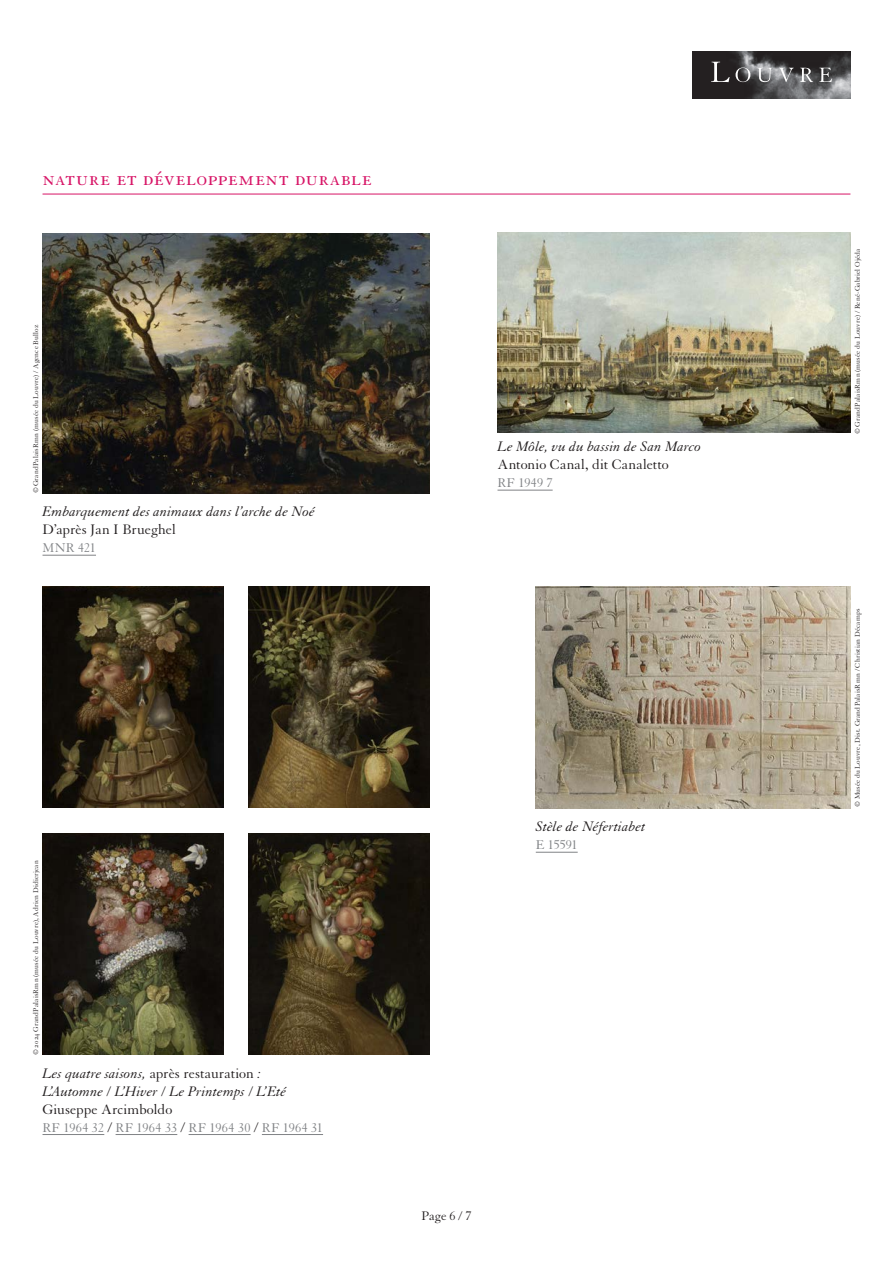
<style>
.page{position:relative;width:893px;height:1263px;background:#fff}
.page>*{position:absolute;margin:0;border:0;box-sizing:border-box;transform-origin:0 0}
.t1{font:22.5px "Granjon LT Std";color:#d71466}
.t2{font:italic 15px/18px "Granjon LT Std";letter-spacing:.005em;color:#231f20}
.t3{font:15px "Granjon LT Std";color:#231f20}
.t4{font:13.8px "Granjon LT Std";letter-spacing:.015em;color:#808285}
.t5{font:13.5px "Granjon LT Std";color:#231f20}
.t6{font:7.5px "Granjon LT Std";letter-spacing:.025em;color:#231f20}
.s1{font-style:normal}
.s2{font-size:15px;color:#231f20}
</style>
<div class="page">
<hr style="left:43px;top:555px;width:53px;height:1px;background:#808285">
<img style="left:43px;top:234px;width:386px;height:259px">
<hr style="left:497px;top:490px;width:56px;height:1px;background:#808285">
<img style="left:497px;top:232px;width:353px;height:200px">
<hr style="left:43px;top:194px;width:807px;height:1px;background:#d71466">
<img style="left:43px;top:587px;width:181px;height:221px">
<img style="left:248px;top:587px;width:181px;height:221px">
<img style="left:248px;top:833px;width:181px;height:221px">
<img style="left:43px;top:833px;width:181px;height:221px">
<hr style="left:43px;top:1134px;width:61px;height:1px;background:#808285">
<hr style="left:116px;top:1134px;width:61px;height:1px;background:#808285">
<hr style="left:189px;top:1134px;width:62px;height:1px;background:#808285">
<hr style="left:262px;top:1134px;width:61px;height:1px;background:#808285">
<hr style="left:536px;top:852px;width:42px;height:1px;background:#808285">
<img style="left:536px;top:587px;width:314px;height:221px">
<img style="left:692px;top:51px;width:158px;height:48px">
<svg style="left:711px;top:62px;width:121px;height:20px;background:#676667"></svg>
<h1 class="t1" style="left:43px;top:166px;width:331px">NATURE ET DÉVELOPPEMENT DURABLE</h1>
<p class="t6" style="left:32px;top:493px;width:170px;rotate:-90deg">© GrandPalaisRmn (musée du Louvre) / Agence Bulloz</p>
<h2 class="t2" style="left:43px;top:503px;width:274px">Embarquement des animaux dans l’arche de Noé</h2>
<h2 class="t3" style="left:43px;top:521px;width:135px">D’après Jan I Brueghel</h2>
<h3 class="t4" style="left:43px;top:540px;width:55px">MNR 421</h3>
<h2 class="t2" style="left:497px;top:438px;width:205px">Le Môle, vu du bassin de San Marco</h2>
<h2 class="t3" style="left:497px;top:456px;width:173px">Antonio Canal, dit Canaletto</h2>
<h3 class="t4" style="left:497px;top:475px;width:57px">RF 1949 7</h3>
<p class="t6" style="left:32px;top:1054px;width:196px;rotate:-90deg">© 2024 GrandPalaisRmn (musée du Louvre), Adrien Didierjean</p>
<h2 class="t2" style="left:43px;top:1064px;width:245px">Les quatre saisons, <span class="s1">après restauration</span> :<br>L’Automne / L’Hiver / Le Printemps / L’Eté</h2>
<h2 class="t3" style="left:43px;top:1101px;width:131px">Giuseppe Arcimboldo</h2>
<h3 class="t4" style="left:43px;top:1120px;width:282px">RF 1964 32 <span class="s2">/</span> RF 1964 33 <span class="s2">/</span> RF 1964 30 <span class="s2">/</span> RF 1964 31</h3>
<h2 class="t2" style="left:536px;top:818px;width:111px">Stèle de Néfertiabet</h2>
<h3 class="t4" style="left:536px;top:837px;width:43px">E 15591</h3>
<h3 class="t5" style="left:422px;top:1209px;width:51px">Page 6 / 7</h3>
<p class="t6" style="left:853px;top:434px;width:187px;rotate:-90deg">© GrandPalaisRmn (musée du Louvre) / René-Gabriel Ojéda</p>
<p class="t6" style="left:853px;top:806px;width:199px;rotate:-90deg">© Musée du Louvre, Dist. GrandPalaisRmn / Christian Décamps</p>
</div>
